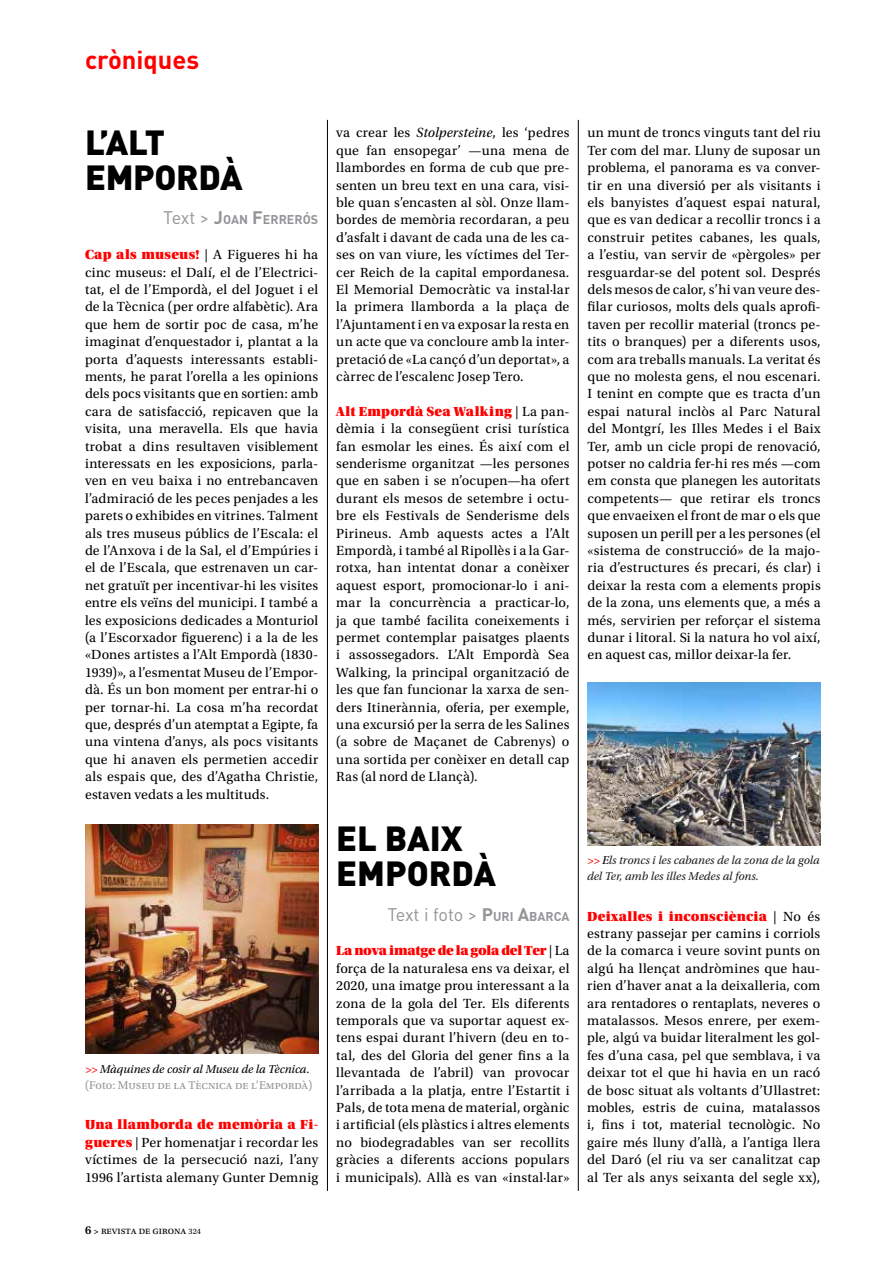
<style>
.page{position:relative;width:893px;height:1276px;background:#fff}
.page>*{position:absolute;margin:0;border:0;box-sizing:border-box;transform-origin:0 0}
.t1{font:900 34.5px/34.8px "DIN Pro";letter-spacing:-.005em;color:#000}
.t2{font:700 25.5px "DIN Pro";color:#f00}
.t3{font:18px "DIN Pro";letter-spacing:-.01em;color:#939598}
.t4{font:13.95px/17.4px "Utopia Std";letter-spacing:.01em;color:#000;text-align:justify}
.t5{font:13.95px "Utopia Std Black Headline";letter-spacing:.015em;color:#f00}
.t6{font:13.95px "Utopia Std Black Headline";letter-spacing:-.015em;color:#f00}
.t7{font:700 12.6px "DIN Pro";color:#939598}
.t8{font:italic 12px/16.8px "Utopia Std";color:#000}
.t9{font:italic 12px/16.8px "Utopia Std";color:#222}
.t10{font:10.5px "Utopia Std";color:#000}
.s1{font-weight:400;font-size:18px}
.s2{font-size:18px}
.s3{font-family:"Utopia Std Black Headline";color:#f00}
.s4{color:#f00}
.s5{font-style:normal;color:#939598}
.s6{font-weight:600;font-size:12px}
.s7{font-weight:600;font-size:9px}
.s8{font-size:8.25px}
.s9{font-style:italic}
.s10{font-family:"Utopia Std";color:#000}
.s11{font-weight:700}
.s12{font-weight:700;font-size:12.6px}
.s13{color:#000}
</style>
<div class="page">
<hr style="left:578px;top:120px;width:1px;height:1071px;background:#000">
<hr style="left:327px;top:120px;width:1px;height:1071px;background:#000">
<img style="left:85px;top:824px;width:233px;height:229px">
<img style="left:587px;top:682px;width:233px;height:163px">
<h2 class="t2" style="left:85px;top:39px;width:116px">cròniques</h2>
<h1 class="t1" style="left:85px;top:120px;width:159px">L’ALT<br>EMPORDÀ</h1>
<p class="t7" style="left:163px;top:209px;width:156px"><span class="s1">Text &gt;</span> <span class="s2">J</span>OAN <span class="s2">F</span>ERRERÓS</p>
<p class="t4" style="left:85px;top:246px;width:235px"><span class="s3">Cap als museus!</span> | A Figueres hi ha cinc museus: el Dalí, el de l’Electrici&shy;tat, el de l’Empordà, el del Joguet i el de la Tècnica (per ordre alfabètic). Ara que hem de sortir poc de casa, m’he imaginat d’enquestador i, plantat a la porta d’aquests interessants establi&shy;ments, he parat l’orella a les opinions dels pocs visitants que en sortien: amb cara de satisfacció, repicaven que la visita, una meravella. Els que havia trobat a dins resultaven visiblement interessats en les exposicions, parla&shy;ven en veu baixa i no entrebancaven l’admiració de les peces penjades a les parets o exhibides en vitrines. Talment als tres museus públics de l’Escala: el de l’Anxova i de la Sal, el d’Empúries i el de l’Escala, que estrenaven un car&shy;net gratuït per incentivar-hi les visites entre els veïns del municipi. I també a les exposicions dedicades a Monturiol (a l’Escorxador figuerenc) i a la de les «Dones artistes a l’Alt Empordà (1830- 1939)», a l’esmentat Museu de l’Empor&shy;dà. És un bon moment per entrar-hi o per tornar-hi. La cosa m’ha recordat que, després d’un atemptat a Egipte, fa una vintena d’anys, als pocs visitants que hi anaven els permetien accedir als espais que, des d’Agatha Christie, estaven vedats a les multituds.</p>
<p class="t8" style="left:85px;top:1060px;width:229px"><span class="s4">&gt;&gt;</span> Màquines de cosir al Museu de la Tècnica. <span class="s5">(Foto: Museu de la Tècnica de l’Empordà)</span></p>
<p class="t5" style="left:85px;top:1117px;width:235px">Una llamborda de memòria a Fi-</p>
<p class="t4" style="left:85px;top:1133px;width:235px"><span class="s3">gueres</span> | Per homenatjar i recordar les víctimes de la persecució nazi, l’any 1996 l’artista alemany Gunter Demnig</p>
<p class="t10" style="left:85px;top:1224px;width:117px"><span class="s6">6</span> <span class="s7">&gt;</span> revista de girona <span class="s8">324</span></p>
<p class="t4" style="left:336px;top:124px;width:235px">va crear les <span class="s9">Stolpersteine</span>, les ‘pedres que fan ensopegar’ —una mena de llambordes en forma de cub que pre&shy;senten un breu text en una cara, visi&shy;ble quan s’encasten al sòl. Onze llam&shy;bordes de memòria recordaran, a peu d’asfalt i davant de cada una de les ca&shy;ses on van viure, les víctimes del Ter&shy;cer Reich de la capital empordanesa.<br>El Memorial Democràtic va instal·lar la primera llamborda a la plaça de l’Ajuntament i en va exposar la resta en un acte que va concloure amb la inter&shy;pretació de «La cançó d’un deportat», a càrrec de l’escalenc Josep Tero.</p>
<p class="t5" style="left:336px;top:404px;width:235px">Alt Empordà Sea Walking <span class="s10">| La pan-</span></p>
<p class="t4" style="left:336px;top:420px;width:235px">dèmia i la consegüent crisi turística fan esmolar les eines. És així com el senderisme organitzat —les persones que en saben i se n’ocupen—ha ofert durant els mesos de setembre i octu&shy;bre els Festivals de Senderisme dels Pirineus. Amb aquests actes a l’Alt Empordà, i també al Ripollès i a la Gar&shy;rotxa, han intentat donar a conèixer aquest esport, promocionar-lo i ani&shy;mar la concurrència a practicar-lo, ja que també facilita coneixements i permet contemplar paisatges plaents i assossegadors. L’Alt Empordà Sea Walking, la principal organització de les que fan funcionar la xarxa de sen&shy;ders Itinerànnia, oferia, per exemple, una excursió per la serra de les Salines (a sobre de Maçanet de Cabrenys) o una sortida per conèixer en detall cap Ras (al nord de Llançà).</p>
<h1 class="t1" style="left:336px;top:816px;width:161px">EL BAIX<br>EMPORDÀ</h1>
<p class="t3" style="left:387px;top:900px;width:184px">Text i foto &gt; <span class="s11">P</span><span class="s12">URI</span> <span class="s11">A</span><span class="s12">BARCA</span></p>
<p class="t6" style="left:336px;top:943px;width:235px">La nova imatge de la gola del Ter <span class="s10">| La</span></p>
<p class="t4" style="left:336px;top:959px;width:235px">força de la naturalesa ens va deixar, el 2020, una imatge prou interessant a la zona de la gola del Ter. Els diferents temporals que va suportar aquest ex&shy;tens espai durant l’hivern (deu en to&shy;tal, des del Gloria del gener fins a la llevantada de l’abril) van provocar l’arribada a la platja, entre l’Estartit i Pals, de tota mena de material, orgànic i artificial (els plàstics i altres elements no biodegradables van ser recollits gràcies a diferents accions populars i municipals). Allà es van «instal·lar»</p>
<p class="t4" style="left:587px;top:124px;width:235px">un munt de troncs vinguts tant del riu Ter com del mar. Lluny de suposar un problema, el panorama es va conver&shy;tir en una diversió per als visitants i els banyistes d’aquest espai natural, que es van dedicar a recollir troncs i a construir petites cabanes, les quals, a l’estiu, van servir de «pèrgoles» per resguardar-se del potent sol. Després dels mesos de calor, s’hi van veure des&shy;filar curiosos, molts dels quals aprofi&shy;taven per recollir material (troncs pe&shy;tits o branques) per a diferents usos, com ara treballs manuals. La veritat és que no molesta gens, el nou escenari.<br>I tenint en compte que es tracta d’un espai natural inclòs al Parc Natural del Montgrí, les Illes Medes i el Baix Ter, amb un cicle propi de renovació, potser no caldria fer-hi res més —com em consta que planegen les autoritats competents— que retirar els troncs que envaeixen el front de mar o els que suposen un perill per a les persones (el «sistema de construcció» de la majo&shy;ria d’estructures és precari, és clar) i deixar la resta com a elements propis de la zona, uns elements que, a més a més, servirien per reforçar el sistema dunar i litoral. Si la natura ho vol així, en aquest cas, millor deixar-la fer.</p>
<p class="t9" style="left:587px;top:851px;width:234px"><span class="s4">&gt;&gt;</span> <span class="s13">E</span>ls troncs i les cabanes de la zona de la gola del Ter, amb les illes Medes al fons.</p>
<p class="t5" style="left:587px;top:908px;width:235px">Deixalles i inconsciència <span class="s10">| No és</span></p>
<p class="t4" style="left:587px;top:925px;width:235px">estrany passejar per camins i corriols de la comarca i veure sovint punts on algú ha llençat andròmines que hau&shy;rien d’haver anat a la deixalleria, com ara rentadores o rentaplats, neveres o matalassos. Mesos enrere, per exem&shy;ple, algú va buidar literalment les gol&shy;fes d’una casa, pel que semblava, i va deixar tot el que hi havia en un racó de bosc situat als voltants d’Ullastret: mobles, estris de cuina, matalassos i, fins i tot, material tecnològic. No gaire més lluny d’allà, a l’antiga llera del Daró (el riu va ser canalitzat cap al Ter als anys seixanta del segle xx),</p>
</div>
